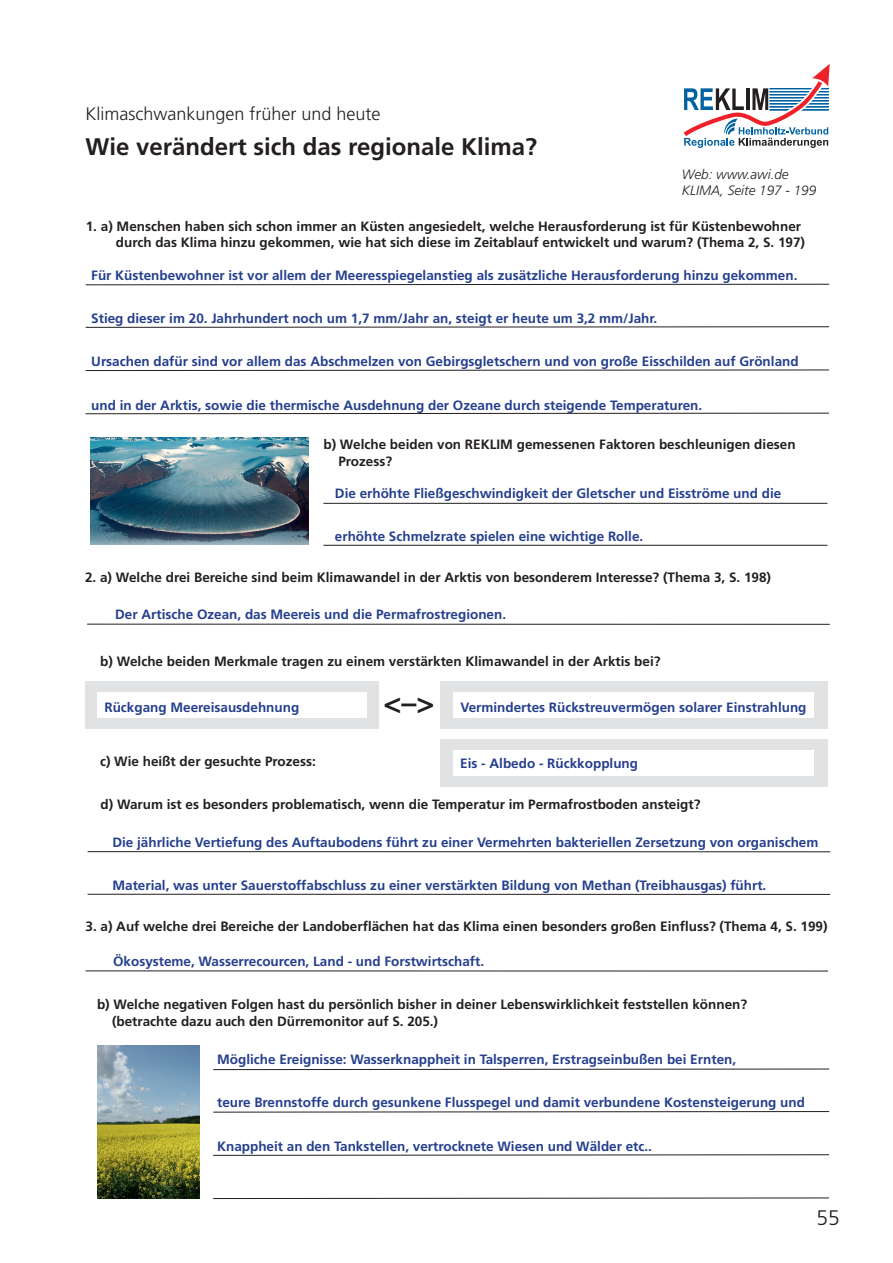
<style>
.page{position:relative;width:893px;height:1263px;background:#fff}
.page>*{position:absolute;margin:0;border:0;box-sizing:border-box;transform-origin:0 0}
.t1{font:700 30px "Frutiger";color:#231f20}
.t2{font:700 24px "Frutiger";color:#231f20}
.t3{font:300 21px "Frutiger";color:#231f20}
.t4{font:300 18px "Frutiger";color:#231f20}
.t5{font:700 13.5px "Frutiger";color:#253f8e}
.t6{font:700 13.5px/16.2px "Frutiger";color:#231f20}
.t7{font:italic 300 13.5px/16.2px "Frutiger";color:#231f20}
</style>
<div class="page">
<svg style="left:85px;top:283px;width:745px;height:3px"></svg>
<svg style="left:85px;top:326px;width:745px;height:2px"></svg>
<svg style="left:85px;top:369px;width:744px;height:2px"></svg>
<svg style="left:85px;top:412px;width:744px;height:2px"></svg>
<svg style="left:683px;top:64px;width:147px;height:84px"></svg>
<svg style="left:213px;top:1068px;width:617px;height:2px"></svg>
<svg style="left:213px;top:1111px;width:617px;height:2px"></svg>
<svg style="left:213px;top:1154px;width:617px;height:2px"></svg>
<svg style="left:213px;top:1197px;width:616px;height:2px"></svg>
<hr style="left:88px;top:851px;width:742px;height:1px;background:#231f20">
<hr style="left:88px;top:894px;width:742px;height:1px;background:#231f20">
<hr style="left:85px;top:970px;width:743px;height:1px;background:#231f20">
<img style="left:97px;top:1046px;width:103px;height:153px">
<img style="left:91px;top:437px;width:218px;height:108px">
<hr style="left:323px;top:503px;width:504px;height:1px;background:#231f20">
<hr style="left:87px;top:624px;width:743px;height:1px;background:#231f20">
<hr style="left:323px;top:545px;width:504px;height:1px;background:#231f20">
<div style="left:85px;top:682px;width:293px;height:47px;background:#e1e2e4"></div>
<div style="left:97px;top:692px;width:269px;height:26px;background:#fff"></div>
<div style="left:440px;top:682px;width:387px;height:47px;background:#e1e2e4"></div>
<div style="left:453px;top:692px;width:360px;height:26px;background:#fff"></div>
<div style="left:440px;top:739px;width:387px;height:48px;background:#e1e2e4"></div>
<div style="left:453px;top:750px;width:360px;height:26px;background:#fff"></div>
<h3 class="t4" style="left:86px;top:104px;width:297px">Klimaschwankungen früher und heute</h3>
<h2 class="t2" style="left:86px;top:132px;width:453px">Wie verändert sich das regionale Klima?</h2>
<p class="t7" style="left:682px;top:166px;width:136px">Web: www.awi.de<br>KLIMA, Seite 197 - 199</p>
<p class="t6" style="left:86px;top:218px;width:721px;text-align:right">1. a) Menschen haben sich schon immer an Küsten angesiedelt, welche Herausforderung ist für Küstenbewohner durch das Klima hinzu gekommen, wie hat sich diese im Zeitablauf entwickelt und warum? (Thema 2, S. 197)</p>
<p class="t5" style="left:91px;top:267px;width:708px">Für Küstenbewohner ist vor allem der Meeresspiegelanstieg als zusätzliche Herausforderung hinzu gekommen.</p>
<p class="t5" style="left:91px;top:311px;width:567px">Stieg dieser im 20. Jahrhundert noch um 1,7 mm/Jahr an, steigt er heute um 3,2 mm/Jahr.</p>
<p class="t5" style="left:91px;top:354px;width:709px">Ursachen dafür sind vor allem das Abschmelzen von Gebirgsgletschern und von große Eisschilden auf Grönland</p>
<p class="t5" style="left:91px;top:397px;width:612px">und in der Arktis, sowie die thermische Ausdehnung der Ozeane durch steigende Temperaturen.</p>
<p class="t6" style="left:338px;top:436px;width:459px;text-indent:-15px">b) Welche beiden von REKLIM gemessenen Faktoren beschleunigen diesen<br>Prozess?</p>
<p class="t5" style="left:335px;top:485px;width:448px">Die erhöhte Fließgeschwindigkeit der Gletscher und Eisströme und die</p>
<p class="t5" style="left:335px;top:528px;width:310px">erhöhte Schmelzrate spielen eine wichtige Rolle.</p>
<p class="t6" style="left:85px;top:569px;width:687px">2. a) Welche drei Bereiche sind beim Klimawandel in der Arktis von besonderem Interesse? (Thema 3, S. 198)</p>
<p class="t5" style="left:115px;top:606px;width:392px">Der Artische Ozean, das Meereis und die Permafrostregionen.</p>
<p class="t6" style="left:100px;top:653px;width:562px">b) Welche beiden Merkmale tragen zu einem verstärkten Klimawandel in der Arktis bei?</p>
<h1 class="t1" style="left:384px;top:685px;width:53px">&lt;–&gt;</h1>
<p class="t5" style="left:104px;top:699px;width:196px">Rückgang Meereisausdehnung</p>
<p class="t5" style="left:460px;top:699px;width:348px">Vermindertes Rückstreuvermögen solarer Einstrahlung</p>
<p class="t6" style="left:100px;top:753px;width:217px">c) Wie heißt der gesuchte Prozess:</p>
<p class="t5" style="left:460px;top:756px;width:179px">Eis - Albedo - Rückkopplung</p>
<p class="t6" style="left:101px;top:796px;width:601px">d) Warum ist es besonders problematisch, wenn die Temperatur im Permafrostboden ansteigt?</p>
<p class="t5" style="left:112px;top:834px;width:707px">Die jährliche Vertiefung des Auftaubodens führt zu einer Vermehrten bakteriellen Zersetzung von organischem</p>
<p class="t5" style="left:112px;top:877px;width:655px">Material, was unter Sauerstoffabschluss zu einer verstärkten Bildung von Methan (Treibhausgas) führt.</p>
<p class="t6" style="left:86px;top:918px;width:743px">3. a) Auf welche drei Bereiche der Landoberflächen hat das Klima einen besonders großen Einfluss? (Thema 4, S. 199)</p>
<p class="t5" style="left:113px;top:953px;width:373px">Ökosysteme, Wasserrecourcen, Land - und Forstwirtschaft.</p>
<p class="t6" style="left:112px;top:996px;width:637px;text-indent:-15px">b) Welche negativen Folgen hast du persönlich bisher in deiner Lebenswirklichkeit feststellen können? (betrachte dazu auch den Dürremonitor auf S. 205.)</p>
<p class="t5" style="left:217px;top:1052px;width:521px">Mögliche Ereignisse: Wasserknappheit in Talsperren, Erstragseinbußen bei Ernten,</p>
<p class="t5" style="left:217px;top:1095px;width:589px">teure Brennstoffe durch gesunkene Flusspegel und damit verbundene Kostensteigerung und</p>
<p class="t5" style="left:217px;top:1138px;width:436px">Knappheit an den Tankstellen, vertrocknete Wiesen und Wälder etc..</p>
<h3 class="t3" style="left:816px;top:1206px;width:25px">55</h3>
</div>
